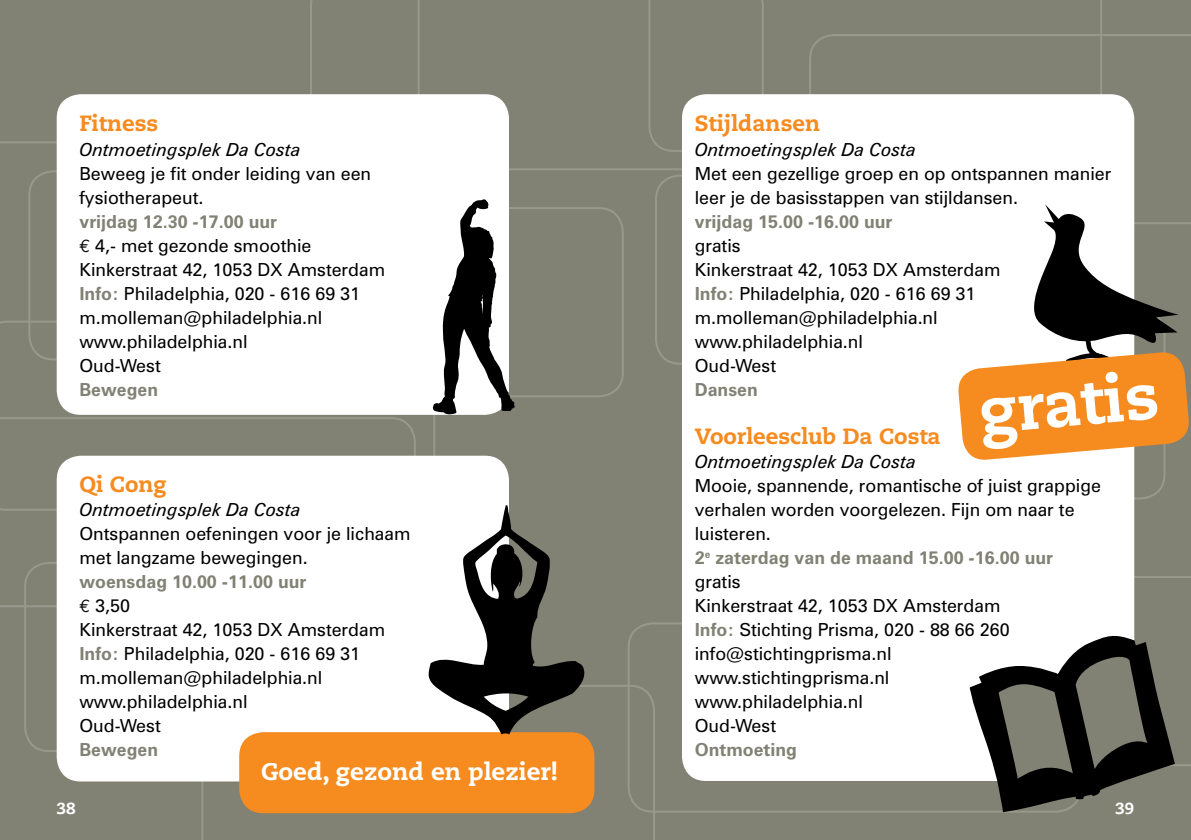
<style>
.page{position:relative;width:1191px;height:840px;background:#fff}
.page>*{position:absolute;margin:0;border:0;box-sizing:border-box;transform-origin:0 0}
.t1{font:800 64px "Caecilia";color:#fff}
.t2{font:800 24px "Caecilia";color:#fff}
.t3{font:800 22px "Caecilia";color:#f68b1f}
.t4{font:18px/24px "Zurich BT";color:#000}
.t5{font:italic 18px "Zurich BT";color:#000}
.t6{font:700 18px "Zurich BT";color:#818174}
.t7{font:800 16px "Caecilia";color:#fff}
.s1{font-weight:700;color:#818174}
.s2{font-family:"Euro Mono"}
</style>
<div class="page">
<div style="left:0;top:0;width:595px;height:839px;background:#818174"></div>
<div style="left:595px;top:0;width:596px;height:839px;background:#818174"></div>
<svg style="left:310px;top:0;width:372px;height:170px"></svg>
<svg style="left:0;top:320px;width:435px;height:135px"></svg>
<svg style="left:0;top:417px;width:416px;height:190px"></svg>
<svg style="left:201px;top:685px;width:454px;height:154px"></svg>
<svg style="left:1102px;top:34px;width:89px;height:190px"></svg>
<svg style="left:648px;top:0;width:454px;height:152px"></svg>
<div style="left:682px;top:94px;width:452px;height:686px;background:#fff;border-radius:24px"></div>
<div style="left:57px;top:94px;width:452px;height:320px;background:#fff;border-radius:24px"></div>
<div style="left:57px;top:455px;width:452px;height:326px;background:#fff;border-radius:24px"></div>
<div style="left:239px;top:731px;width:355px;height:81px;background:#f68b1f;border-radius:24px"></div>
<svg style="left:433px;top:199px;width:82px;height:215px"></svg>
<svg style="left:428px;top:505px;width:160px;height:229px"></svg>
<svg style="left:969px;top:632px;width:205px;height:179px"></svg>
<svg style="left:958px;top:204px;width:232px;height:257px"></svg>
<p class="t3" style="left:79px;top:110px;width:81px">Fitness</p>
<p class="t5" style="left:79px;top:138px;width:223px">Ontmoetingsplek Da Costa</p>
<p class="t4" style="left:79px;top:161px;width:293px">Beweeg je fit onder leiding van een fysiotherapeut.</p>
<p class="t4" style="left:79px;top:209px;width:307px"><span class="s1">vrijdag 12.30 -17.00 uur<br></span><span class="s2">€</span> 4,- met gezonde smoothie<br>Kinkerstraat 42, 1053 DX Amsterdam<br><span class="s1">Info:</span> Philadelphia, 020 - 616 69 31 m.molleman@philadelphia.nl www.philadelphia.nl<br>Oud-West</p>
<p class="t6" style="left:79px;top:378px;width:80px">Bewegen</p>
<p class="t3" style="left:79px;top:470px;width:89px">Qi Cong</p>
<p class="t5" style="left:79px;top:498px;width:223px">Ontmoetingsplek Da Costa</p>
<p class="t4" style="left:79px;top:521px;width:333px">Ontspannen oefeningen voor je lichaam met langzame bewegingen.</p>
<p class="t4" style="left:79px;top:569px;width:307px"><span class="s1">woensdag 10.00 -11.00 uur<br></span><span class="s2">€</span> 3,50<br>Kinkerstraat 42, 1053 DX Amsterdam<br><span class="s1">Info:</span> Philadelphia, 020 - 616 69 31 m.molleman@philadelphia.nl www.philadelphia.nl<br>Oud-West</p>
<p class="t6" style="left:79px;top:738px;width:80px">Bewegen</p>
<h2 class="t2" style="left:261px;top:756px;width:298px">Goed, gezond en plezier!</h2>
<p class="t3" style="left:694px;top:110px;width:127px">Stijldansen</p>
<p class="t5" style="left:694px;top:138px;width:223px">Ontmoetingsplek Da Costa</p>
<p class="t4" style="left:694px;top:161px;width:418px">Met een gezellige groep en op ontspannen manier leer je de basisstappen van stijldansen.</p>
<p class="t6" style="left:694px;top:210px;width:199px">vrijdag 15.00 -16.00 uur</p>
<p class="t4" style="left:694px;top:233px;width:307px">gratis<br>Kinkerstraat 42, 1053 DX Amsterdam<br><span class="s1">Info:</span> Philadelphia, 020 - 616 69 31 m.molleman@philadelphia.nl www.philadelphia.nl<br>Oud-West</p>
<p class="t6" style="left:694px;top:378px;width:65px">Dansen</p>
<p class="t3" style="left:694px;top:422px;width:247px">Voorleesclub Da Costa</p>
<p class="t5" style="left:694px;top:450px;width:223px">Ontmoetingsplek Da Costa</p>
<p class="t4" style="left:694px;top:473px;width:408px">Mooie, spannende, romantische of juist grappige verhalen worden voorgelezen. Fijn om naar te luisteren.<br><span class="s1">2</span><sup>e</sup> <span class="s1">zaterdag van de maand 15.00 -16.00 uur </span>gratis<br>Kinkerstraat 42, 1053 DX Amsterdam<br><span class="s1">Info:</span> Stichting Prisma, 020 - 88 66 260 info@stichtingprisma.nl<br>www.stichtingprisma.nl<br>www.philadelphia.nl<br>Oud-West</p>
<p class="t6" style="left:694px;top:738px;width:104px">Ontmoeting</p>
<h1 class="t1" style="left:975px;top:371px;width:182px;rotate:-5deg">gratis</h1>
<p class="t7" style="left:57px;top:798px;width:20px">38</p>
<p class="t7" style="left:1115px;top:798px;width:20px">39</p>
</div>
